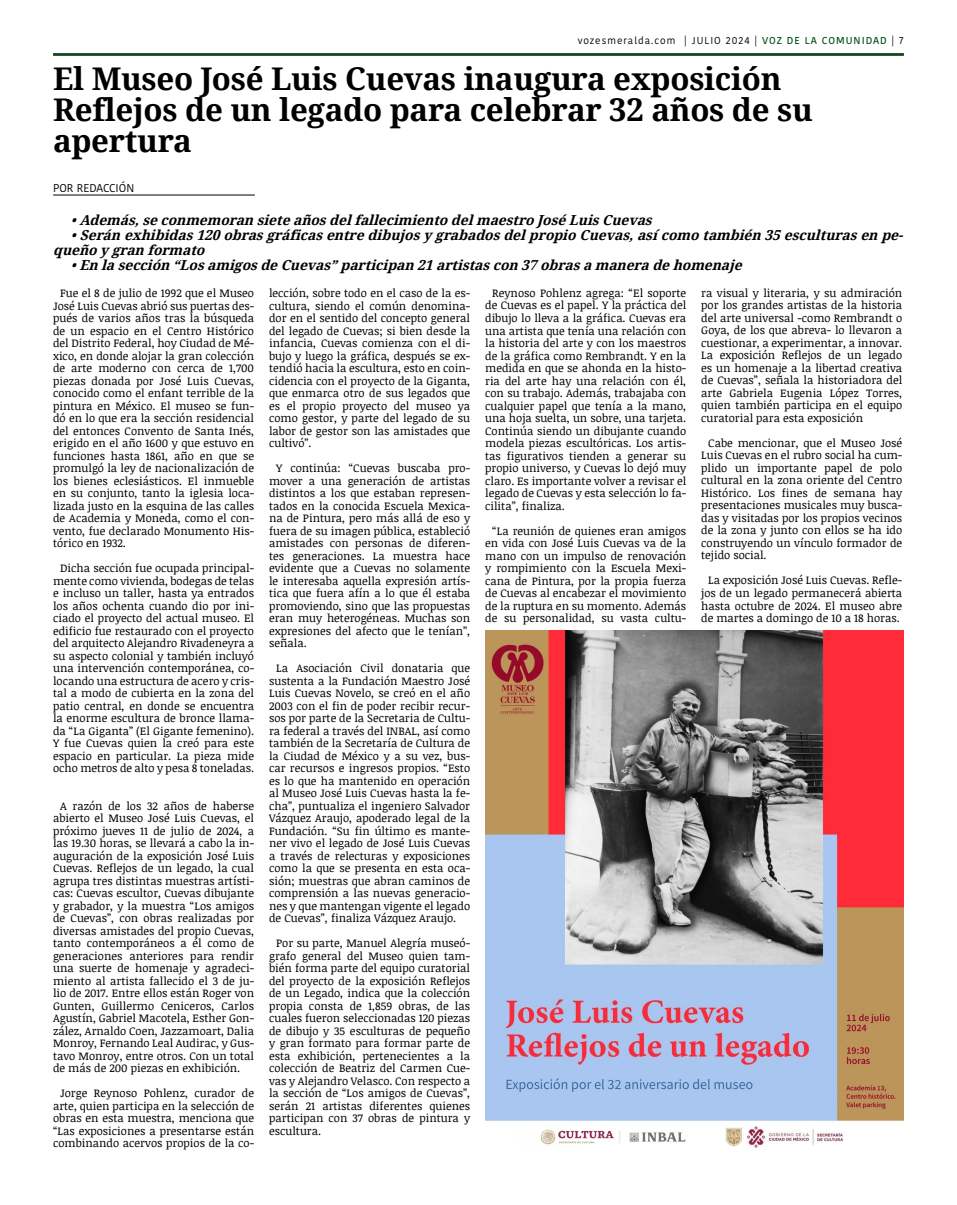
<style>
.page{position:relative;width:957px;height:1205px;background:#fff}
.page>*{position:absolute;margin:0;border:0;box-sizing:border-box;transform-origin:0 0}
.t1{font:700 31.25px/31.2px "Droid Serif";letter-spacing:-.01em;color:#000}
.t2{font:italic 700 13.75px/15px "Droid Serif";color:#000}
.t3{font:11.25px/12.5px "Noticia Text";color:#000;text-align:justify}
.t4{font:11.25px "Kohinoor Devanagari";color:#000}
.t5{font:10px "Kohinoor Devanagari";letter-spacing:.1em;color:#000}
.s1{font-weight:600;color:#005017}
.s2{font-weight:400}
</style>
<div class="page">
<hr style="left:53px;top:53px;width:851px;height:3px;background:#005017">
<hr style="left:53px;top:195px;width:202px;height:1px;background:#000">
<img style="left:485px;top:630px;width:419px;height:518px">
<p class="t5" style="left:578px;top:35px;width:327px">vozesmeralda.com | JULIO 2024 | <span class="s1">VOZ DE LA COMUNIDAD</span> | 7</p>
<h1 class="t1" style="left:53px;top:63px;width:761px">El Museo José Luis Cuevas inaugura exposición<br>Reflejos de un legado para celebrar 32 años de su apertura</h1>
<p class="t4" style="left:53px;top:181px;width:83px">POR REDACCIÓN</p>
<p class="t2" style="left:71px;top:213px;width:586px"><span class="s2">•</span>Además,seconmemoran sieteañosdelfallecimiento delmaestro JoséLuisCuevas</p>
<p class="t2" style="left:53px;top:228px;width:855px;text-indent:18px"><span class="s2">•</span>Serán exhibidas120obrasgráficasentredibuj osy grabadosdelpropio Cuevas,asícomo también 35esculturasen pe&shy;queño y gran formato</p>
<p class="t2" style="left:71px;top:258px;width:677px"><span class="s2">•</span>En la sección “LosamigosdeCuevas”participan 21artistascon 37obrasa manera dehomenaje</p>
<p class="t3" style="left:53px;top:287px;width:203px;text-indent:7px">Fue el 8 de julio de 1992 que el Museo José Luis Cuevas abrió sus puertas des&shy;pués de varios años tras la búsqueda de un espacio en el Centro Histórico del Distrito Federal, hoy Ciudad de Mé&shy;xico, en donde alojar la gran colección de arte moderno con cerca de 1,700 piezas donada por José Luis Cuevas, conocido como el enfant terrible de la pintura en México. El museo se fun&shy;dó en lo que era la sección residencial del entonces Convento de Santa Inés, erigido en el año 1600 y que estuvo en funciones hasta 1861, año en que se promulgó la ley de nacionalización de los bienes eclesiásticos. El inmueble en su conjunto, tanto la iglesia loca&shy;lizada justo en la esquina de las calles de Academia y Moneda, como el con&shy;vento, fue declarado Monumento His&shy;tórico en 1932.</p>
<p class="t3" style="left:53px;top:561px;width:202px;text-indent:7px">Dicha sección fue ocupada principal&shy;mente como vivienda, bodegas de telas e incluso un taller, hasta ya entrados los años ochenta cuando dio por ini&shy;ciado el proyecto del actual museo. El edificio fue restaurado con el proyecto del arquitecto Alejandro Rivadeneyra a su aspecto colonial y también incluyó una intervención contemporánea, co&shy;locando una estructura de acero y cris&shy;tal a modo de cubierta en la zona del patio central, en donde se encuentra la enorme escultura de bronce llama&shy;da “La Giganta” (El Gigante femenino).<br>Y fue Cuevas quien la creó para este espacio en particular. La pieza mide ocho metros de alto y pesa 8 toneladas.</p>
<p class="t3" style="left:53px;top:799px;width:203px;text-indent:7px">A razón de los 32 años de haberse abierto el Museo José Luis Cuevas, el próximo jueves 11 de julio de 2024, a las 19.30 horas, se llevará a cabo la in&shy;auguración de la exposición José Luis Cuevas. Reflejos de un legado, la cual agrupa tres distintas muestras artísti&shy;cas: Cuevas escultor, Cuevas dibujante y grabador, y la muestra “Los amigos de Cuevas”, con obras realizadas por diversas amistades del propio Cuevas, tanto contemporáneos a él como de generaciones anteriores para rendir una suerte de homenaje y agradeci&shy;miento al artista fallecido el 3 de ju&shy;lio de 2017. Entre ellos están Roger von Gunten, Guillermo Ceniceros, Carlos Agustín, Gabriel Macotela, Esther Gon&shy;zález, Arnaldo Coen, Jazzamoart, Dalia Monroy, Fernando Leal Audirac, y Gus&shy;tavo Monroy, entre otros. Con un total de más de 200 piezas en exhibición.</p>
<p class="t3" style="left:53px;top:1086px;width:202px;text-indent:7px">Jorge Reynoso Pohlenz, curador de arte, quien participa en la selección de obras en esta muestra, menciona que “Las exposiciones a presentarse están combinando acervos propios de la co-</p>
<p class="t3" style="left:701px;top:286px;width:202px">ra visual y literaria, y su admiración por los grandes artistas de la historia del arte universal -como Rembrandt o Goya, de los que abreva- lo llevaron a cuestionar, a experimentar, a innovar.<br>La exposición Reflejos de un legado es un homenaje a la libertad creativa de Cuevas”, señala la historiadora del arte Gabriela Eugenia López Torres, quien también participa en el equipo curatorial para esta exposición</p>
<p class="t3" style="left:701px;top:436px;width:202px;text-indent:7px">Cabe mencionar, que el Museo José Luis Cuevas en el rubro social ha cum&shy;plido un importante papel de polo cultural en la zona oriente del Centro Histórico. Los fines de semana hay presentaciones musicales muy busca&shy;das y visitadas por los propios vecinos de la zona y junto con ellos se ha ido construyendo un vínculo formador de tejido social.</p>
<p class="t3" style="left:701px;top:574px;width:202px;text-indent:7px">La exposición José Luis Cuevas. Refle&shy;jos de un legado permanecerá abierta hasta octubre de 2024. El museo abre de martes a domingo de 10 a 18 horas.</p>
<p class="t3" style="left:269px;top:286px;width:202px">lección, sobre todo en el caso de la es&shy;cultura, siendo el común denomina&shy;dor en el sentido del concepto general del legado de Cuevas; si bien desde la infancia, Cuevas comienza con el di&shy;bujo y luego la gráfica, después se ex&shy;tendió hacia la escultura, esto en coin&shy;cidencia con el proyecto de la Giganta, que enmarca otro de sus legados que es el propio proyecto del museo ya como gestor, y parte del legado de su labor de gestor son las amistades que cultivó”.</p>
<p class="t3" style="left:269px;top:461px;width:203px;text-indent:7px">Y continúa: “Cuevas buscaba pro&shy;mover a una generación de artistas distintos a los que estaban represen&shy;tados en la conocida Escuela Mexica&shy;na de Pintura, pero más allá de eso y fuera de su imagen pública, estableció amistades con personas de diferen&shy;tes generaciones. La muestra hace evidente que a Cuevas no solamente le interesaba aquella expresión artís&shy;tica que fuera afín a lo que él estaba promoviendo, sino que las propuestas eran muy heterogéneas. Muchas son expresiones del afecto que le tenían”, señala.</p>
<p class="t3" style="left:269px;top:661px;width:202px;text-indent:7px">La Asociación Civil donataria que sustenta a la Fundación Maestro José Luis Cuevas Novelo, se creó en el año 2003 con el fin de poder recibir recur&shy;sos por parte de la Secretaria de Cultu&shy;ra federal a través del INBAL, así como también de la Secretaría de Cultura de la Ciudad de México y a su vez, bus&shy;car recursos e ingresos propios. “Esto es lo que ha mantenido en operación al Museo José Luis Cuevas hasta la fe&shy;cha”, puntualiza el ingeniero Salvador Vázquez Araujo, apoderado legal de la Fundación. “Su fin último es mante&shy;ner vivo el legado de José Luis Cuevas a través de relecturas y exposiciones como la que se presenta en esta oca&shy;sión; muestras que abran caminos de comprensión a las nuevas generacio&shy;nes y que mantengan vigente el legado de Cuevas”, finaliza Vázquez Araujo.</p>
<p class="t3" style="left:269px;top:936px;width:202px;text-indent:7px">Por su parte, Manuel Alegría museó&shy;grafo general del Museo quien tam&shy;bién forma parte del equipo curatorial del proyecto de la exposición Reflejos de un Legado, indica que la colección propia consta de 1,859 obras, de las cuales fueron seleccionadas 120 piezas de dibujo y 35 esculturas de pequeño y gran formato para formar parte de esta exhibición, pertenecientes a la colección de Beatriz del Carmen Cue&shy;vas y Alejandro Velasco. Con respecto a la sección de “Los amigos de Cuevas”, serán 21 artistas diferentes quienes participan con 37 obras de pintura y escultura.</p>
<p class="t3" style="left:485px;top:286px;width:202px;text-indent:7px">Reynoso Pohlenz agrega: “El soporte de Cuevas es el papel. Y la práctica del dibujo lo lleva a la gráfica. Cuevas era una artista que tenía una relación con la historia del arte y con los maestros de la gráfica como Rembrandt. Y en la medida en que se ahonda en la histo&shy;ria del arte hay una relación con él, con su trabajo. Además, trabajaba con cualquier papel que tenía a la mano, una hoja suelta, un sobre, una tarjeta.<br>Continúa siendo un dibujante cuando modela piezas escultóricas. Los artis&shy;tas figurativos tienden a generar su propio universo, y Cuevas lo dejó muy claro. Es importante volver a revisar el legado de Cuevas y esta selección lo fa&shy;cilita”, finaliza.</p>
<p class="t3" style="left:485px;top:524px;width:202px;text-indent:7px">“La reunión de quienes eran amigos en vida con José Luis Cuevas va de la mano con un impulso de renovación y rompimiento con la Escuela Mexi&shy;cana de Pintura, por la propia fuerza de Cuevas al encabezar el movimiento de la ruptura en su momento. Además de su personalidad, su vasta cultu-</p>
</div>
